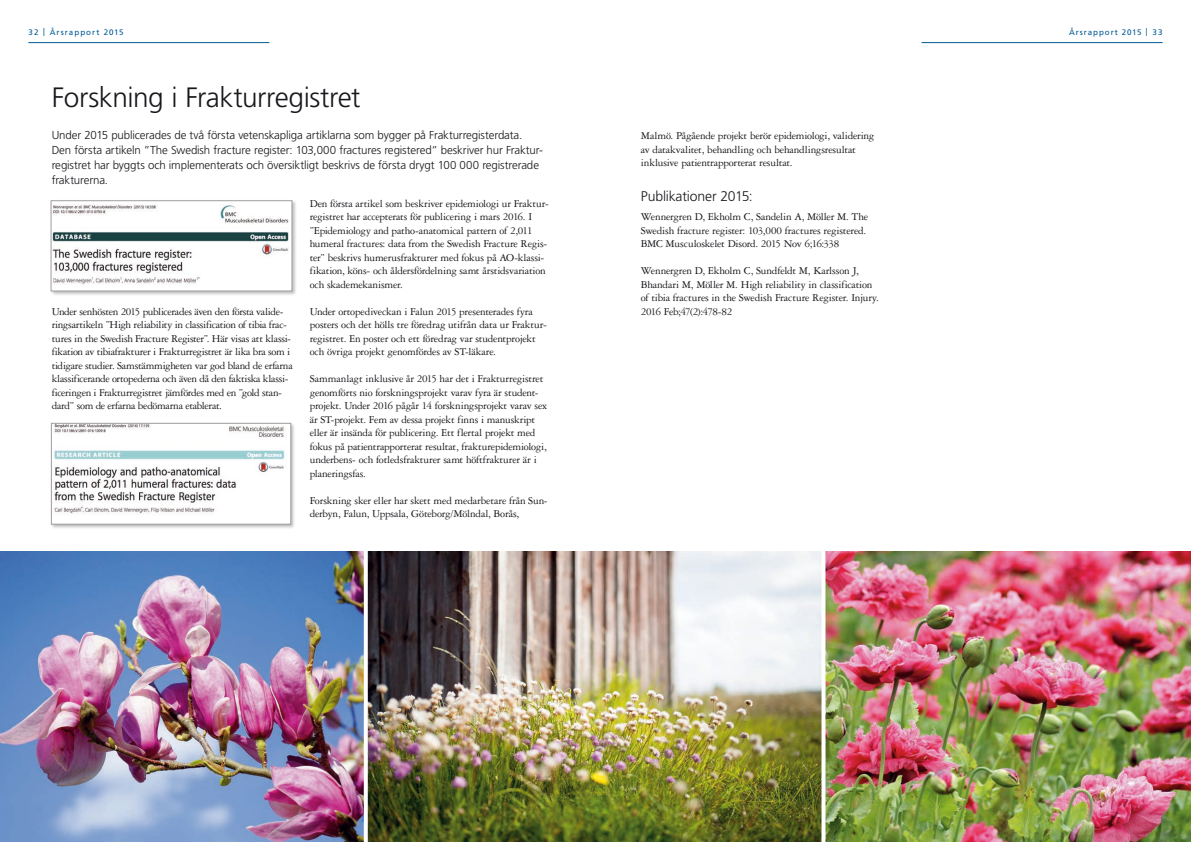
<style>
.page{position:relative;width:1191px;height:842px;background:#fff}
.page>*{position:absolute;margin:0;border:0;box-sizing:border-box;transform-origin:0 0}
.t1{font:300 28px "Frutiger LT Std";letter-spacing:-.02em;color:#1a171c}
.t2{font:300 14px "Frutiger LT Std";letter-spacing:-.01em;color:#1a171c}
.t3{font:300 11.5px/15px "Frutiger LT Std";letter-spacing:-.01em;color:#1a171c}
.t4{font:11.2px/13.5px "Garamond 3 LT Std";letter-spacing:-.02em;color:#1a171c}
.t5{font:8px "Frutiger LT Std";letter-spacing:.12em;color:#005995}
</style>
<div class="page">
<hr style="left:28px;top:42px;width:241px;height:1px;background:#005995">
<hr style="left:921px;top:42px;width:241px;height:1px;background:#005995">
<img style="left:0;top:551px;width:1191px;height:291px">
<svg style="left:364px;top:551px;width:4px;height:291px"></svg>
<div style="left:50px;top:199px;width:247px;height:97px;background:#1a171c;opacity:.28"></div>
<div style="left:51px;top:201px;width:241px;height:90px;background:#fff"></div>
<img style="left:53px;top:205px;width:236px;height:80px">
<div style="left:51px;top:201px;width:241px;height:90px;border:1px solid #9d9ea0"></div>
<div style="left:50px;top:422px;width:246px;height:107px;background:#1a171c;opacity:.3"></div>
<div style="left:51px;top:423px;width:240px;height:101px;background:#fff"></div>
<img style="left:53px;top:425px;width:232px;height:90px">
<div style="left:51px;top:423px;width:240px;height:101px;border:1px solid #9d9ea0"></div>
<svg style="left:821px;top:551px;width:4px;height:291px"></svg>
<p class="t5" style="left:28px;top:28px;width:97px">32 | Årsrapport 2015</p>
<p class="t5" style="left:1069px;top:28px;width:95px">Årsrapport 2015 | 33</p>
<h1 class="t1" style="left:52px;top:81px;width:310px">Forskning i Frakturregistret</h1>
<p class="t3" style="left:52px;top:127px;width:492px">Under 2015 publicerades de två första vetenskapliga artiklarna som bygger på Frakturregisterdata.<br>Den första artikeln ”The Swedish fracture register: 103,000 fractures registered” beskriver hur Fraktur&shy;registret har byggts och implementerats och översiktligt beskrivs de första drygt 100 000 registrerade frakturerna.</p>
<p class="t4" style="left:52px;top:304px;width:242px">Under senhösten 2015 publicerades även den första valide&shy;ringsartikeln ”High reliability in classification of tibia frac&shy;tures in the Swedish Fracture Register”. Här visas att klassi&shy;fikation av tibiafrakturer i Frakturregistret är lika bra som i tidigare studier. Samstämmigheten var god bland de erfarna klassificerande ortopederna och även då den faktiska klassi&shy;ficeringen i Frakturregistret jämfördes med en ”gold stan&shy;dard” som de erfarna bedömarna etablerat.</p>
<p class="t4" style="left:310px;top:196px;width:241px">Den första artikel som beskriver epidemiologi ur Fraktur&shy;registret har accepterats för publicering i mars 2016. I ”Epidemiology and patho-anatomical pattern of 2,011 humeral fractures: data from the Swedish Fracture Regis&shy;ter” beskrivs humerusfrakturer med fokus på AO-klassi&shy;fikation, köns- och åldersfördelning samt årstidsvariation och skademekanismer.</p>
<p class="t4" style="left:310px;top:304px;width:239px">Under ortopediveckan i Falun 2015 presenterades fyra posters och det hölls tre föredrag utifrån data ur Fraktur&shy;registret. En poster och ett föredrag var studentprojekt och övriga projekt genomfördes av ST-läkare.</p>
<p class="t4" style="left:310px;top:372px;width:239px">Sammanlagt inklusive år 2015 har det i Frakturregistret genomförts nio forskningsprojekt varav fyra är student&shy;projekt. Under 2016 pågår 14 forskningsprojekt varav sex är ST-projekt. Fem av dessa projekt finns i manuskript eller är insända för publicering. Ett flertal projekt med fokus på patientrapporterat resultat, frakturepidemiologi, underbens- och fotledsfrakturer samt höftfrakturer är i planeringsfas.</p>
<p class="t4" style="left:310px;top:493px;width:239px">Forskning sker eller har skett med medarbetare från Sun&shy;derbyn, Falun, Uppsala, Göteborg/Mölndal, Borås,</p>
<p class="t4" style="left:641px;top:129px;width:235px">Malmö. Pågående projekt berör epidemiologi, validering av datakvalitet, behandling och behandlingsresultat inklusive patientrapporterat resultat.</p>
<p class="t2" style="left:641px;top:188px;width:113px">Publikationer 2015:</p>
<p class="t4" style="left:641px;top:210px;width:229px">Wennergren D, Ekholm C, Sandelin A, Möller M. The<br>Swedish fracture register: 103,000 fractures registered.<br>BMC Musculoskelet Disord. 2015 Nov 6;16:338</p>
<p class="t4" style="left:641px;top:264px;width:240px">Wennergren D, Ekholm C, Sundfeldt M, Karlsson J, Bhandari M, Möller M. High reliability in classification of tibia fractures in the Swedish Fracture Register. Injury.<br>2016 Feb;47(2):478-82</p>
</div>
